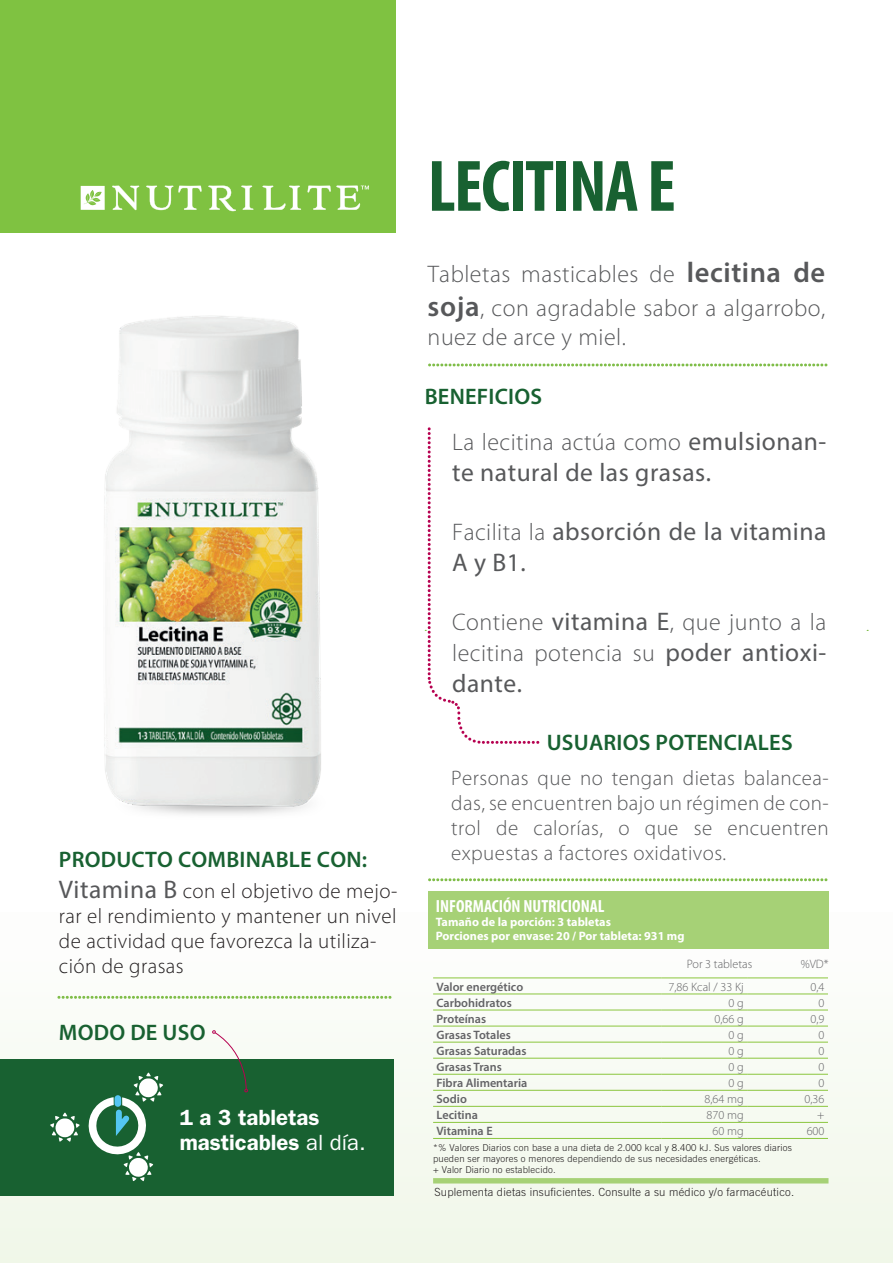
<style>
.page{position:relative;width:893px;height:1263px;background:#fff}
.page>*{position:absolute;margin:0;border:0;box-sizing:border-box;transform-origin:0 0}
.t1{font:700 condensed 73.5px "Myriad Pro";letter-spacing:-.025em;color:#186131}
.t2{font:25.5px/30.6px "Myriad Pro";letter-spacing:.02em;color:#57585a}
.t3{font:300 24px/34.2px "Myriad Pro";letter-spacing:.02em;color:#57585a}
.t4{font:600 22.5px "Myriad Pro";letter-spacing:.01em;color:#186131}
.t5{font:600 22.05px/24.2px "ITC Franklin Gothic Std";color:#fff}
.t6{font:300 21px/25.2px "Myriad Pro";letter-spacing:.02em;color:#57585a;text-align:justify}
.t7{font:300 21px/25.2px "Myriad Pro";letter-spacing:.02em;color:#231f20}
.t8{font:700 condensed 17.55px "Myriad Pro";color:#fff}
.t9{font:600 12.15px "Myriad Pro";color:#636366}
.t10{font:300 12.15px "Myriad Pro";color:#636366}
.t11{font:700 12.15px/13.5px "Myriad Pro";color:#fff}
.t12{font:300 11.25px "Trade Gothic";letter-spacing:.02em;color:#231f20}
.t13{font:300 9.45px/11.4px "Trade Gothic";letter-spacing:.02em;color:#231f20}
.s1{font-weight:400;font-size:25.5px;color:#57585a}
.s2{font-weight:400}
.s3{font-weight:600;font-size:28.5px}
.s4{font-weight:400;font-size:25.5px}
.s5{font-weight:300;font-size:24px}
</style>
<div class="page">
<div style="left:0;top:0;width:395px;height:233px;background:#7fc241"></div>
<div style="left:0;top:913px;width:893px;height:350px;background:#f7fbf3"></div>
<svg style="left:429px;top:363px;width:399px;height:3px"></svg>
<svg style="left:59px;top:996px;width:333px;height:3px"></svg>
<svg style="left:429px;top:878px;width:399px;height:3px"></svg>
<div style="left:0;top:1059px;width:394px;height:137px;background:#186131"></div>
<svg style="left:50px;top:1072px;width:113px;height:109px"></svg>
<svg style="left:425px;top:429px;width:113px;height:315px"></svg>
<svg style="left:112px;top:186px;width:27px;height:24px"></svg>
<svg style="left:146px;top:186px;width:56px;height:24px"></svg>
<svg style="left:208px;top:186px;width:45px;height:25px"></svg>
<svg style="left:263px;top:186px;width:38px;height:24px"></svg>
<svg style="left:81px;top:186px;width:24px;height:24px"></svg>
<svg style="left:308px;top:186px;width:61px;height:24px"></svg>
<svg style="left:212px;top:1030px;width:36px;height:63px"></svg>
<img style="left:104px;top:316px;width:217px;height:499px">
<div style="left:428px;top:891px;width:400px;height:57px;background:#a6d176"></div>
<hr style="left:433px;top:978px;width:229px;height:1px;background:#8bc63e">
<hr style="left:662px;top:978px;width:85px;height:1px;background:#8bc63e">
<hr style="left:747px;top:978px;width:81px;height:1px;background:#8bc63e">
<hr style="left:433px;top:994px;width:229px;height:1px;background:#8bc63e">
<hr style="left:662px;top:994px;width:85px;height:1px;background:#8bc63e">
<hr style="left:747px;top:994px;width:81px;height:1px;background:#8bc63e">
<hr style="left:433px;top:1010px;width:229px;height:1px;background:#8bc63e">
<hr style="left:662px;top:1010px;width:85px;height:1px;background:#8bc63e">
<hr style="left:747px;top:1010px;width:81px;height:1px;background:#8bc63e">
<hr style="left:433px;top:1026px;width:229px;height:1px;background:#8bc63e">
<hr style="left:662px;top:1026px;width:85px;height:1px;background:#8bc63e">
<hr style="left:747px;top:1026px;width:81px;height:1px;background:#8bc63e">
<hr style="left:433px;top:1042px;width:229px;height:1px;background:#8bc63e">
<hr style="left:662px;top:1042px;width:85px;height:1px;background:#8bc63e">
<hr style="left:747px;top:1042px;width:81px;height:1px;background:#8bc63e">
<hr style="left:433px;top:1058px;width:229px;height:1px;background:#8bc63e">
<hr style="left:662px;top:1058px;width:85px;height:1px;background:#8bc63e">
<hr style="left:747px;top:1058px;width:81px;height:1px;background:#8bc63e">
<hr style="left:433px;top:1074px;width:229px;height:1px;background:#8bc63e">
<hr style="left:662px;top:1074px;width:85px;height:1px;background:#8bc63e">
<hr style="left:747px;top:1074px;width:81px;height:1px;background:#8bc63e">
<hr style="left:433px;top:1090px;width:229px;height:1px;background:#8bc63e">
<hr style="left:433px;top:1106px;width:229px;height:1px;background:#8bc63e">
<hr style="left:662px;top:1090px;width:85px;height:1px;background:#8bc63e">
<hr style="left:747px;top:1090px;width:81px;height:1px;background:#8bc63e">
<hr style="left:662px;top:1106px;width:85px;height:1px;background:#8bc63e">
<hr style="left:747px;top:1106px;width:81px;height:1px;background:#8bc63e">
<hr style="left:433px;top:1122px;width:229px;height:1px;background:#8bc63e">
<hr style="left:433px;top:1138px;width:229px;height:1px;background:#8bc63e">
<hr style="left:662px;top:1122px;width:85px;height:1px;background:#8bc63e">
<hr style="left:747px;top:1122px;width:81px;height:1px;background:#8bc63e">
<hr style="left:662px;top:1138px;width:85px;height:1px;background:#8bc63e">
<hr style="left:747px;top:1138px;width:81px;height:1px;background:#8bc63e">
<div style="left:433px;top:1178px;width:395px;height:5px;background:#a6d176"></div>
<p class="t4" style="left:59px;top:845px;width:310px">PRODUCTO COMBINABLE CON:</p>
<p class="t7" style="left:59px;top:878px;width:340px"><span class="s1">Vitamina B</span> con el objetivo de mejo&shy;rar el rendimiento y mantener un nivel de actividad que favorezca la utiliza&shy;ción de grasas</p>
<p class="t4" style="left:59px;top:1018px;width:148px">MODO DE USO</p>
<p class="t5" style="left:180px;top:1106px;width:188px">1 a 3 tabletas masticables <span class="s2">al día.</span></p>
<h1 class="t1" style="left:428px;top:146px;width:250px">LECITINA E</h1>
<p class="t3" style="left:428px;top:257px;width:399px">Tabletas masticables de <span class="s3">lecitina de soja</span>, con agradable sabor a algarrobo,</p>
<p class="t3" style="left:428px;top:320px;width:200px">nuez de arce y miel.</p>
<p class="t4" style="left:425px;top:382px;width:119px">BENEFICIOS</p>
<p class="t3" style="left:452px;top:425px;width:376px">La lecitina actúa como <span class="s4">emulsionan-</span></p>
<p class="t2" style="left:452px;top:457px;width:260px">te natural de las grasas.</p>
<p class="t2" style="left:452px;top:516px;width:376px"><span class="s5">Facilita la</span> absorción de la vitamina<br>A y B1.</p>
<p class="t3" style="left:452px;top:607px;width:376px;line-height:30.6px">Contiene <span class="s4">vitamina E</span>, que junto a la lecitina potencia su <span class="s4">poder antioxi-</span></p>
<p class="t2" style="left:452px;top:667px;width:71px">dante.</p>
<p class="t4" style="left:547px;top:728px;width:248px">USUARIOS POTENCIALES</p>
<p class="t6" style="left:451px;top:765px;width:379px">Personas que no tengan dietas balancea&shy;das, se encuentren bajo un régimen de con&shy;trol de calorías, o que se encuentren expuestas a factores oxidativos.</p>
<p class="t8" style="left:436px;top:896px;width:170px">INFORMACIÓN NUTRICIONAL</p>
<p class="t11" style="left:436px;top:915px;width:250px">Tamaño de la porción: 3 tabletas<br>Porciones por envase: 20 / Por tableta: 931 mg</p>
<p class="t10" style="left:687px;top:956px;width:67px">Por 3 tabletas</p>
<p class="t10" style="left:801px;top:956px;width:29px">%VD*</p>
<p class="t9" style="left:437px;top:979px;width:88px">Valor energético</p>
<p class="t10" style="left:668px;top:979px;width:77px">7,86 Kcal / 33 Kj</p>
<p class="t10" style="left:810px;top:979px;width:16px">0,4</p>
<p class="t9" style="left:437px;top:995px;width:77px">Carbohidratos</p>
<p class="t10" style="left:728px;top:995px;width:17px">0 g</p>
<p class="t10" style="left:819px;top:995px;width:7px">0</p>
<p class="t9" style="left:437px;top:1011px;width:51px">Proteínas</p>
<p class="t10" style="left:714px;top:1011px;width:31px">0,66 g</p>
<p class="t10" style="left:810px;top:1011px;width:16px">0,9</p>
<p class="t9" style="left:437px;top:1027px;width:76px">Grasas Totales</p>
<p class="t10" style="left:728px;top:1027px;width:17px">0 g</p>
<p class="t10" style="left:819px;top:1027px;width:7px">0</p>
<p class="t9" style="left:437px;top:1043px;width:91px">Grasas Saturadas</p>
<p class="t10" style="left:728px;top:1043px;width:17px">0 g</p>
<p class="t10" style="left:819px;top:1043px;width:7px">0</p>
<p class="t9" style="left:437px;top:1059px;width:67px">Grasas Trans</p>
<p class="t10" style="left:728px;top:1059px;width:17px">0 g</p>
<p class="t10" style="left:819px;top:1059px;width:7px">0</p>
<p class="t9" style="left:437px;top:1075px;width:92px">Fibra Alimentaria</p>
<p class="t10" style="left:728px;top:1075px;width:17px">0 g</p>
<p class="t10" style="left:819px;top:1075px;width:7px">0</p>
<p class="t9" style="left:437px;top:1091px;width:32px">Sodio</p>
<p class="t10" style="left:704px;top:1091px;width:41px">8,64 mg</p>
<p class="t10" style="left:805px;top:1091px;width:21px">0,36</p>
<p class="t9" style="left:437px;top:1107px;width:43px">Lecitina</p>
<p class="t10" style="left:706px;top:1107px;width:39px">870 mg</p>
<p class="t10" style="left:817px;top:1107px;width:9px">+</p>
<p class="t9" style="left:437px;top:1123px;width:58px">Vitamina E</p>
<p class="t10" style="left:712px;top:1123px;width:33px">60 mg</p>
<p class="t10" style="left:807px;top:1123px;width:19px">600</p>
<p class="t13" style="left:433px;top:1141px;width:360px">*% Valores Diarios con base a una dieta de 2.000 kcal y 8.400 kJ. Sus valores diarios pueden ser mayores o menores dependiendo de sus necesidades energéticas.<br>+ Valor Diario no establecido.</p>
<p class="t12" style="left:434px;top:1186px;width:361px">Suplementa dietas insuficientes. Consulte a su médico y/o farmacéutico.</p>
</div>
